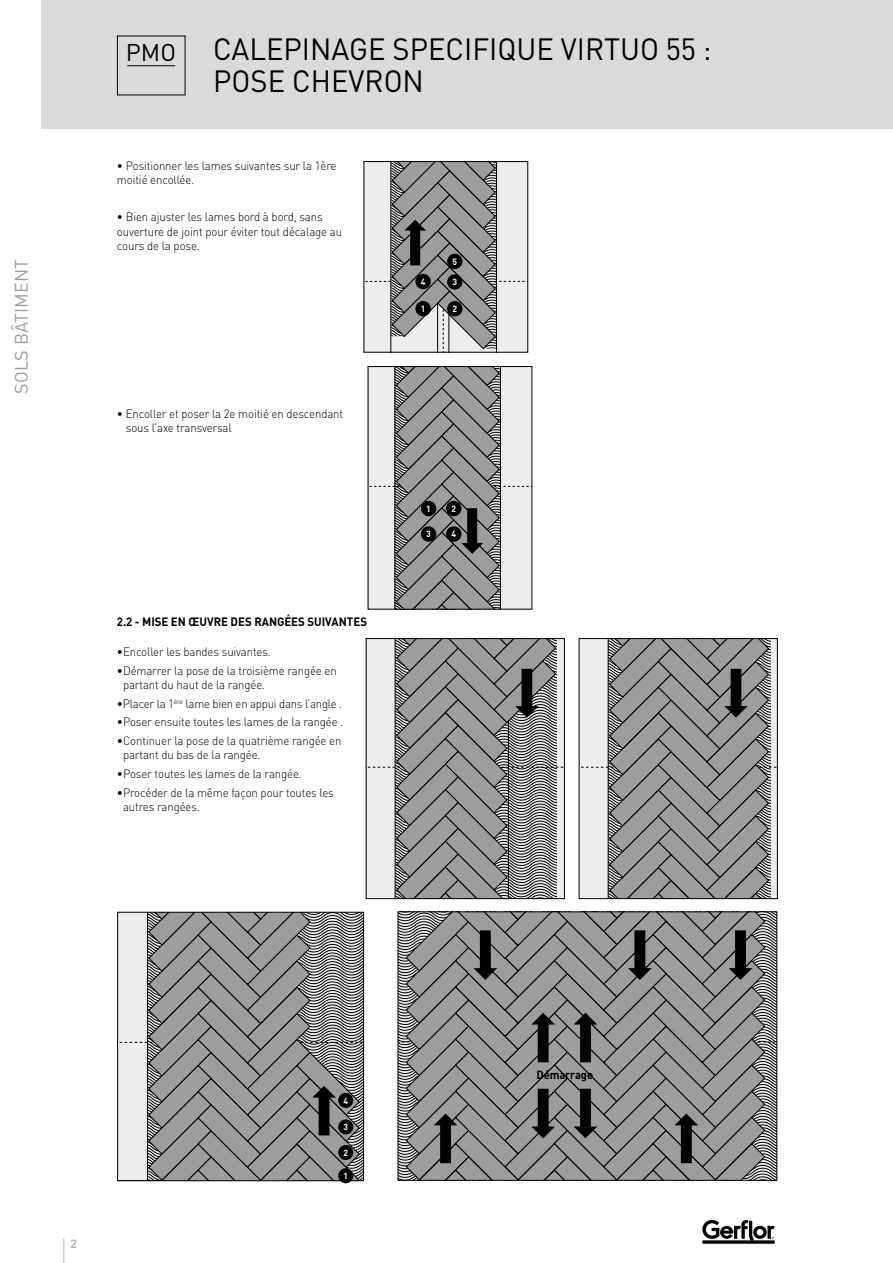
<style>
.page{position:relative;width:893px;height:1263px;background:#fff}
.page>*{position:absolute;margin:0;border:0;box-sizing:border-box;transform-origin:0 0}
.t1{font:30.45px/32.2px "DIN Pro";color:#000;scale:.96 1}
.t2{font:24px "DIN Pro";color:#000}
.t3{font:18px "DIN Pro";letter-spacing:.01em;color:#9d9d9c}
.t4{font:300 12px/14.4px "DIN Pro";letter-spacing:-.01em;color:#000;scale:.95 1}
.t5{font:700 12px "DIN Pro";color:#000;scale:.95 1}
.t6{font:700 12px "DIN Pro";color:#b3b2b2}
.t7{font:700 11.7px "DIN Pro";letter-spacing:-.01em;color:#000;scale:.95 1}
.t8{font:700 9px "DIN Pro";color:#fff;scale:.95 1}
.t9{font:700 8.85px "DIN Pro";color:#fff;scale:.95 1}
</style>
<div class="page">
<div style="left:42px;top:0;width:851px;height:129px;background:#dadada"></div>
<svg style="left:368px;top:640px;width:195px;height:257px;background:#9b9b9b"></svg>
<div style="left:366px;top:638px;width:199px;height:261px;border:1px solid #000"></div>
<svg style="left:581px;top:640px;width:194px;height:257px;background:#9b9b9a"></svg>
<div style="left:579px;top:638px;width:198px;height:261px;border:1px solid #000"></div>
<svg style="left:119px;top:914px;width:243px;height:265px;background:#999998"></svg>
<div style="left:117px;top:912px;width:247px;height:269px;border:1px solid #000"></div>
<div style="left:338px;top:1168px;width:15px;height:15px;background:#000;border-radius:50%"></div>
<div style="left:338px;top:1093px;width:15px;height:15px;background:#000;border-radius:50%"></div>
<div style="left:338px;top:1145px;width:15px;height:15px;background:#000;border-radius:50%"></div>
<div style="left:338px;top:1119px;width:15px;height:15px;background:#000;border-radius:50%"></div>
<svg style="left:398px;top:912px;width:379px;height:268px;background:#878787"></svg>
<hr style="left:127px;top:65px;width:48px;height:1px;background:#000">
<svg style="left:370px;top:368px;width:160px;height:239px;background:#a9a9a9"></svg>
<svg style="left:366px;top:163px;width:160px;height:187px;background:#afafaf"></svg>
<div style="left:415px;top:301px;width:16px;height:15px;background:#000;border-radius:50%"></div>
<div style="left:421px;top:501px;width:15px;height:15px;background:#000;border-radius:50%"></div>
<div style="left:421px;top:526px;width:15px;height:16px;background:#000;border-radius:50%"></div>
<div style="left:415px;top:274px;width:16px;height:15px;background:#000;border-radius:50%"></div>
<div style="left:447px;top:301px;width:15px;height:15px;background:#000;border-radius:50%"></div>
<div style="left:446px;top:501px;width:15px;height:15px;background:#000;border-radius:50%"></div>
<div style="left:446px;top:526px;width:15px;height:16px;background:#000;border-radius:50%"></div>
<div style="left:447px;top:274px;width:15px;height:16px;background:#000;border-radius:50%"></div>
<div style="left:447px;top:254px;width:15px;height:15px;background:#000;border-radius:50%"></div>
<svg style="left:702px;top:1220px;width:73px;height:24px"></svg>
<svg style="left:63px;top:1238px;width:1px;height:25px"></svg>
<h3 class="t3" style="left:9px;top:394px;width:137px;rotate:-90deg">SOLS BÂTIMENT</h3>
<h2 class="t2" style="left:126px;top:36px;width:52px">PMO</h2>
<h1 class="t1" style="left:213px;top:32px;width:520px">CALEPINAGE SPECIFIQUE VIRTUO 55 :<br>POSE CHEVRON</h1>
<p class="t4" style="left:117px;top:158px;width:233px">• Positionner les lames suivantes sur la 1ère moitié encollée.</p>
<p class="t4" style="left:117px;top:209px;width:239px">• Bien ajuster les lames bord à bord, sans ouverture de joint pour éviter tout décalage au cours de la pose.</p>
<p class="t4" style="left:126px;top:406px;width:230px;text-indent:-9px">• Encoller et poser la 2e moitié en descendant sous l’axe transversal</p>
<p class="t5" style="left:117px;top:613px;width:265px">2.2 - MISE EN ŒUVRE DES RANGÉES SUIVANTES</p>
<p class="t4" style="left:117px;top:644px;width:164px">•Encoller les bandes suivantes.</p>
<p class="t4" style="left:123px;top:663px;width:227px;text-indent:-6px">•Démarrer la pose de la troisième rangée en partant du haut de la rangée.</p>
<p class="t4" style="left:117px;top:696px;width:239px">•Placer la 1<sup>ère</sup> lame bien en appui dans l’angle .</p>
<p class="t4" style="left:117px;top:714px;width:240px">•Poser ensuite toutes les lames de la rangée .</p>
<p class="t4" style="left:123px;top:733px;width:231px;text-indent:-6px">•Continuer la pose de la quatrième rangée en partant du bas de la rangée.</p>
<p class="t4" style="left:117px;top:766px;width:196px">•Poser toutes les lames de la rangée.</p>
<p class="t4" style="left:123px;top:785px;width:223px;text-indent:-6px">•Procéder de la même façon pour toutes les autres rangées.</p>
<p class="t8" style="left:421px;top:276px;width:6px">4</p>
<p class="t8" style="left:421px;top:303px;width:6px">1</p>
<p class="t8" style="left:452px;top:255px;width:6px">5</p>
<p class="t8" style="left:452px;top:276px;width:6px">3</p>
<p class="t8" style="left:452px;top:303px;width:6px">2</p>
<p class="t8" style="left:426px;top:503px;width:6px">1</p>
<p class="t8" style="left:426px;top:528px;width:6px">3</p>
<p class="t8" style="left:451px;top:503px;width:6px">2</p>
<p class="t8" style="left:451px;top:528px;width:6px">4</p>
<p class="t6" style="left:70px;top:1235px;width:8px">2</p>
<p class="t9" style="left:343px;top:1094px;width:6px">4</p>
<p class="t9" style="left:343px;top:1121px;width:6px">3</p>
<p class="t9" style="left:343px;top:1147px;width:6px">2</p>
<p class="t9" style="left:343px;top:1170px;width:6px">1</p>
<p class="t7" style="left:536px;top:1067px;width:61px">Démarrage</p>
</div>
